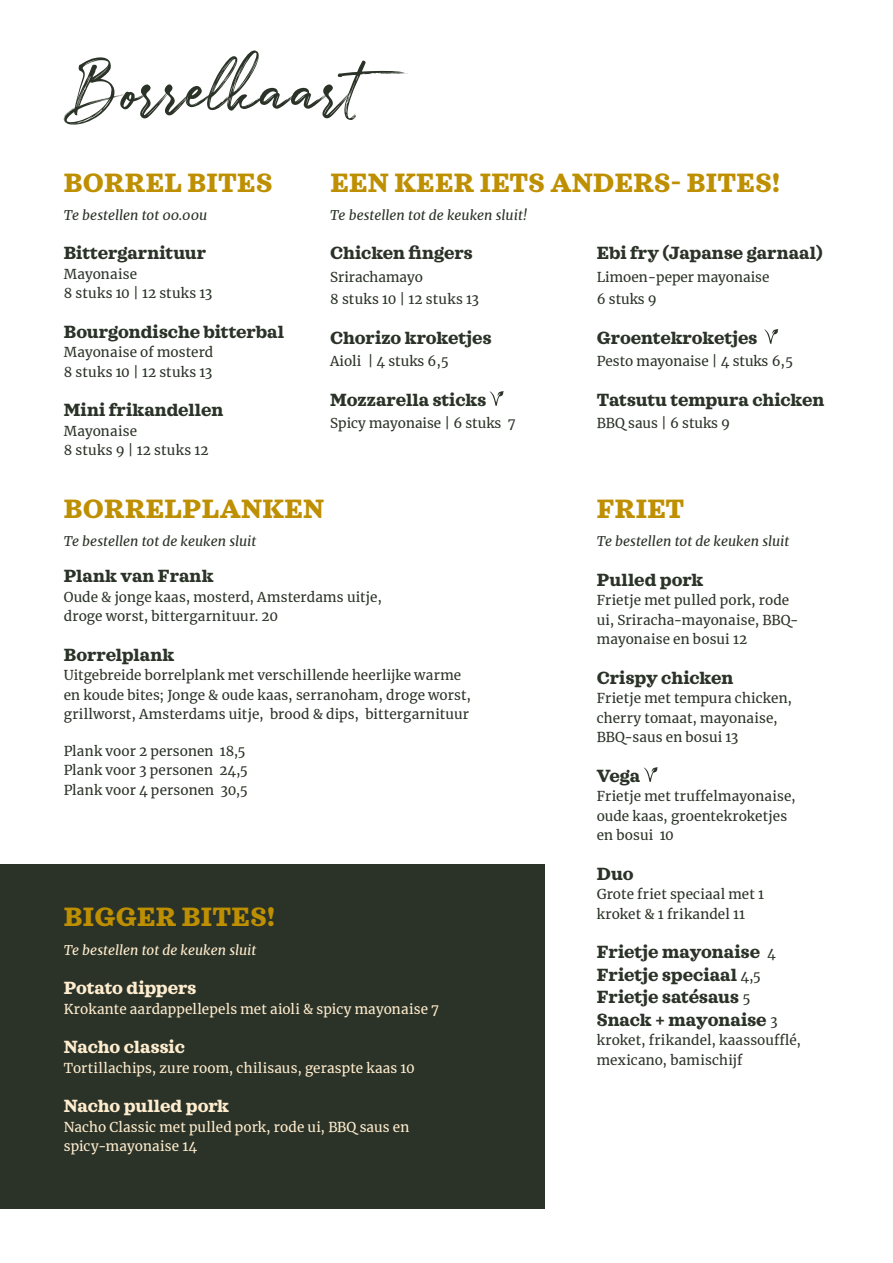
<style>
.page{position:relative;width:893px;height:1263px;background:#fff}
.page>*{position:absolute;margin:0;border:0;box-sizing:border-box;transform-origin:0 0}
.t1{font:75px "Julietta Messie";color:#2b3328}
.t2{font:800 27px "Sagona";letter-spacing:.01em;color:#be8f00}
.t3{font:800 18px/22.5px "Sagona";color:#2b3328}
.t4{font:800 18px "Sagona";letter-spacing:-.01em;color:#ffedcf}
.t5{font:13.5px/19.5px "Merriweather";letter-spacing:.01em;color:#2b3328}
.t6{font:13.5px/19.5px "Merriweather";letter-spacing:.01em;color:#ffedcf}
.t7{font:italic 13.5px "Merriweather";letter-spacing:.005em;color:#2b3328}
.t8{font:italic 13.5px "Merriweather";letter-spacing:.005em;color:#ffedcf}
.s1{font-family:"Merriweather";font-weight:400;font-size:13.5px}
</style>
<div class="page">
<div style="left:0;top:865px;width:544px;height:344px;background:#2b3328"></div>
<svg style="left:644px;top:767px;width:14px;height:15px"></svg>
<svg style="left:490px;top:391px;width:14px;height:15px"></svg>
<svg style="left:764px;top:329px;width:14px;height:15px"></svg>
<h1 class="t1" style="left:64px;top:39px;width:356px">Borrelkaart</h1>
<h2 class="t2" style="left:64px;top:166px;width:210px">BORREL BITES</h2>
<p class="t7" style="left:64px;top:206px;width:145px">Te bestellen tot 00.00u</p>
<h3 class="t3" style="left:64px;top:242px;width:144px">Bittergarnituur</h3>
<p class="t5" style="left:64px;top:264px;width:150px">Mayonaise<br>8 stuks 10 | 12 stuks 13</p>
<h3 class="t3" style="left:64px;top:320px;width:222px">Bourgondische bitterbal</h3>
<p class="t5" style="left:64px;top:342px;width:151px">Mayonaise of mosterd<br>8 stuks 10 | 12 stuks 13</p>
<h3 class="t3" style="left:64px;top:399px;width:161px">Mini frikandellen</h3>
<p class="t5" style="left:64px;top:421px;width:146px">Mayonaise<br>8 stuks 9 | 12 stuks 12</p>
<h2 class="t2" style="left:330px;top:166px;width:451px">EEN KEER IETS ANDERS- BITES!</h2>
<p class="t7" style="left:330px;top:206px;width:199px">Te bestellen tot de keuken sluit!</p>
<h3 class="t3" style="left:330px;top:242px;width:144px">Chicken fingers</h3>
<p class="t5" style="left:330px;top:265px;width:150px;line-height:22.5px">Srirachamayo<br>8 stuks 10 | 12 stuks 13</p>
<h3 class="t3" style="left:330px;top:326px;width:163px">Chorizo kroketjes</h3>
<p class="t5" style="left:330px;top:351px;width:120px">Aioli | 4 stuks 6,5</p>
<h3 class="t3" style="left:330px;top:388px;width:157px">Mozzarella sticks</h3>
<p class="t5" style="left:330px;top:413px;width:187px">Spicy mayonaise | 6 stuks 7</p>
<h3 class="t3" style="left:597px;top:242px;width:228px">Ebi fry (Japanse garnaal)</h3>
<p class="t5" style="left:597px;top:265px;width:174px;line-height:22.5px">Limoen-peper mayonaise<br>6 stuks 9</p>
<h3 class="t3" style="left:597px;top:326px;width:162px">Groentekroketjes</h3>
<p class="t5" style="left:597px;top:351px;width:198px">Pesto mayonaise | 4 stuks 6,5</p>
<h3 class="t3" style="left:597px;top:388px;width:229px">Tatsutu tempura chicken</h3>
<p class="t5" style="left:597px;top:413px;width:135px">BBQ saus | 6 stuks 9</p>
<h2 class="t2" style="left:64px;top:492px;width:262px">BORRELPLANKEN</h2>
<p class="t7" style="left:64px;top:532px;width:194px">Te bestellen tot de keuken sluit</p>
<h3 class="t3" style="left:64px;top:565px;width:151px">Plank van Frank</h3>
<p class="t5" style="left:64px;top:587px;width:320px">Oude &amp; jonge kaas, mosterd, Amsterdams uitje, droge worst, bittergarnituur. 20</p>
<h3 class="t3" style="left:64px;top:643px;width:112px">Borrelplank</h3>
<p class="t5" style="left:64px;top:665px;width:409px">Uitgebreide borrelplank met verschillende heerlijke warme en koude bites; Jonge &amp; oude kaas, serranoham, droge worst, grillworst, Amsterdams uitje, brood &amp; dips, bittergarnituur</p>
<p class="t5" style="left:64px;top:741px;width:186px">Plank voor 2 personen 18,5<br>Plank voor 3 personen 24,5<br>Plank voor 4 personen 30,5</p>
<h2 class="t2" style="left:64px;top:900px;width:213px">BIGGER BITES!</h2>
<p class="t8" style="left:64px;top:940px;width:194px">Te bestellen tot de keuken sluit</p>
<h3 class="t4" style="left:64px;top:977px;width:134px">Potato dippers</h3>
<p class="t6" style="left:64px;top:998px;width:377px">Krokante aardappellepels met aioli &amp; spicy mayonaise 7</p>
<h3 class="t4" style="left:64px;top:1036px;width:123px">Nacho classic</h3>
<p class="t6" style="left:64px;top:1057px;width:352px">Tortillachips, zure room, chilisaus, geraspte kaas 10</p>
<h3 class="t4" style="left:64px;top:1095px;width:167px">Nacho pulled pork</h3>
<p class="t6" style="left:64px;top:1116px;width:347px">Nacho Classic met pulled pork, rode ui, BBQ saus en spicy-mayonaise 14</p>
<h2 class="t2" style="left:597px;top:492px;width:89px">FRIET</h2>
<p class="t7" style="left:597px;top:532px;width:194px">Te bestellen tot de keuken sluit</p>
<h3 class="t3" style="left:597px;top:568px;width:108px">Pulled pork</h3>
<p class="t5" style="left:597px;top:590px;width:203px">Frietje met pulled pork, rode ui, Sriracha-mayonaise, BBQ&shy;mayonaise en bosui 12</p>
<h3 class="t3" style="left:597px;top:666px;width:138px">Crispy chicken</h3>
<p class="t5" style="left:597px;top:688px;width:197px">Frietje met tempura chicken, cherry tomaat, mayonaise,<br>BBQ-saus en bosui 13</p>
<h3 class="t3" style="left:597px;top:765px;width:45px">Vega</h3>
<p class="t5" style="left:597px;top:786px;width:200px">Frietje met truffelmayonaise, oude kaas, groentekroketjes en bosui 10</p>
<h3 class="t3" style="left:597px;top:863px;width:38px">Duo</h3>
<p class="t5" style="left:597px;top:884px;width:169px">Grote friet speciaal met 1 kroket &amp; 1 frikandel 11</p>
<h3 class="t3" style="left:597px;top:941px;width:182px">Frietje mayonaise <span class="s1">4<br></span>Frietje speciaal <span class="s1">4,5<br></span>Frietje satésaus <span class="s1">5<br></span>Snack + mayonaise <span class="s1">3</span></h3>
<p class="t5" style="left:597px;top:1030px;width:206px">kroket, frikandel, kaassoufflé, mexicano, bamischijf</p>
</div>
